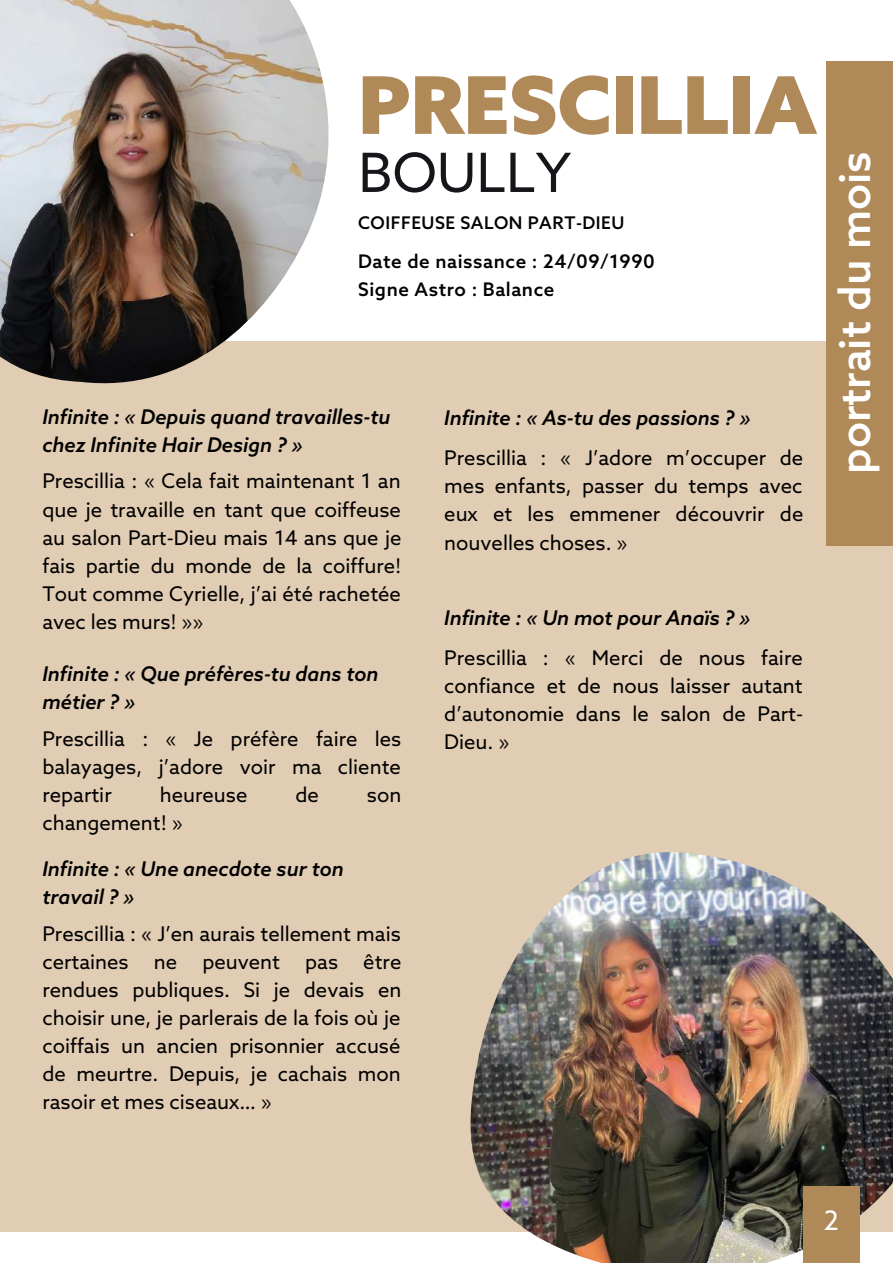
<style>
.page{position:relative;width:893px;height:1264px;background:#fff}
.page>*{position:absolute;margin:0;border:0;box-sizing:border-box;transform-origin:0 0}
.t1{font:900 79.5px "Azo Sans";color:#b08959}
.t2{font:54.15px "Azo Sans";color:#14161a}
.t3{font:500 42.75px "Azo Sans";color:#fff}
.t4{font:26.85px "Azo Sans";color:#fff}
.t5{font:20.25px/28px "Azo Sans";color:#000;text-align:justify}
.t6{font:italic 500 20.25px/28px "Azo Sans";color:#000}
.t7{font:500 18.75px/28px "Azo Sans";letter-spacing:.03em;color:#000}
.t8{font:500 17.4px "Azo Sans";letter-spacing:.03em;color:#000}
</style>
<div class="page">
<div style="left:0;top:341px;width:892px;height:890px;background:#e1cdb3"></div>
<div style="left:825px;top:61px;width:67px;height:484px;background:#b08959"></div>
<img style="left:470px;top:852px;width:422px;height:410px">
<div style="left:803px;top:1186px;width:56px;height:76px;background:#b08959"></div>
<img style="left:0;top:0;width:329px;height:384px">
<h1 class="t1" style="left:358px;top:64px;width:460px">PRESCILLIA</h1>
<h2 class="t2" style="left:358px;top:145px;width:214px">BOULLY</h2>
<p class="t8" style="left:358px;top:214px;width:268px">COIFFEUSE SALON PART-DIEU</p>
<p class="t7" style="left:358px;top:248px;width:298px">Date de naissance : 24/09/1990<br>Signe Astro : Balance</p>
<p class="t6" style="left:42px;top:404px;width:349px">Infinite : « Depuis quand travailles-tu chez Infinite Hair Design ? »</p>
<p class="t5" style="left:42px;top:469px;width:360px">Prescillia : « Cela fait maintenant 1 an que je travaille en tant que coiffeuse au salon Part-Dieu mais 14 ans que je fais partie du monde de la coiffure!<br>Tout comme Cyrielle, j’ai été rachetée avec les murs! »»</p>
<p class="t6" style="left:42px;top:661px;width:337px">Infinite : « Que préfères-tu dans ton métier ? »</p>
<p class="t5" style="left:42px;top:726px;width:360px">Prescillia : « Je préfère faire les balayages, j’adore voir ma cliente repartir</p>
<p class="t5" style="left:160px;top:782px;width:89px">heureuse</p>
<p class="t5" style="left:295px;top:782px;width:25px">de</p>
<p class="t5" style="left:367px;top:782px;width:36px">son</p>
<p class="t5" style="left:42px;top:810px;width:142px">changement! »</p>
<p class="t6" style="left:42px;top:856px;width:303px">Infinite : « Une anecdote sur ton travail ? »</p>
<p class="t5" style="left:42px;top:921px;width:360px">Prescillia : « J’en aurais tellement mais certaines ne peuvent pas être rendues publiques. Si je devais en choisir une, je parlerais de la fois où je coiffais un ancien prisonnier accusé de meurtre. Depuis, je cachais mon rasoir et mes ciseaux… »</p>
<p class="t6" style="left:444px;top:405px;width:308px">Infinite : « As-tu des passions ? »</p>
<p class="t5" style="left:444px;top:446px;width:360px">Prescillia : « J’adore m’occuper de mes enfants, passer du temps avec eux et les emmener découvrir de nouvelles choses. »</p>
<p class="t6" style="left:444px;top:605px;width:308px">Infinite : « Un mot pour Anaïs ? »</p>
<p class="t5" style="left:444px;top:645px;width:360px">Prescillia : « Merci de nous faire confiance et de nous laisser autant d’autonomie dans le salon de Part-Dieu. »</p>
<h3 class="t3" style="left:832px;top:474px;width:324px;rotate:-90deg">portrait du mois</h3>
<h3 class="t4" style="left:823px;top:1206px;width:17px">2</h3>
</div>
